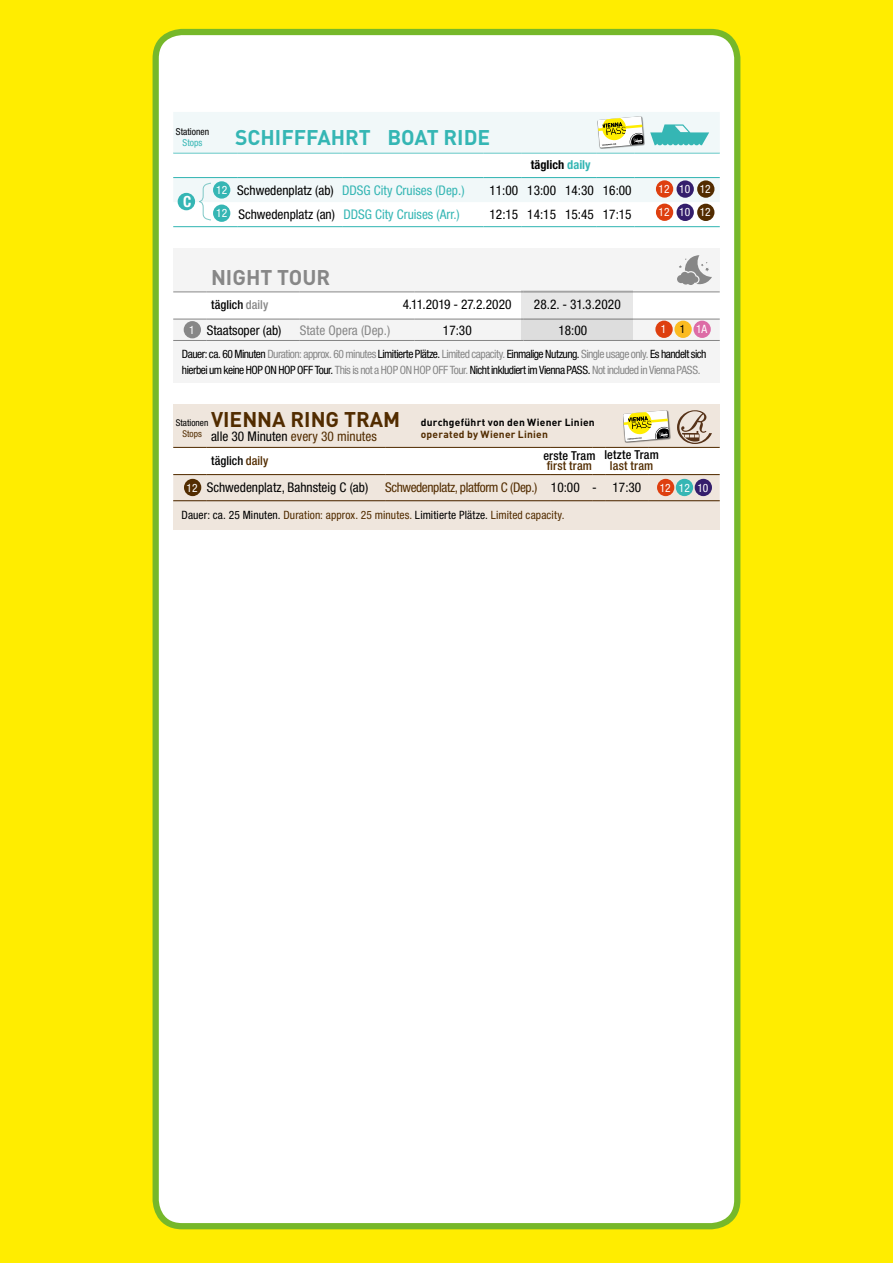
<style>
.page{position:relative;width:893px;height:1263px;background:#ffed00}
.page>*{position:absolute;margin:0;border:0;box-sizing:border-box;transform-origin:0 0}
.t1{font:700 21px "DIN";color:#35b6b4}
.t2{font:700 21px "DIN";color:#522c00}
.t3{font:700 21px "DIN";color:#878787}
.t4{font:700 condensed 15.45px "Helvetica Neue LT Std";color:#fff}
.t5{font:condensed 13.35px "Helvetica Neue LT Std";color:#000}
.t6{font:condensed 13.35px "Helvetica Neue LT Std";color:#35b6b4}
.t7{font:condensed 13.35px "Helvetica Neue LT Std";letter-spacing:-.03em;color:#522c00}
.t8{font:condensed 13.35px "Helvetica Neue LT Std";color:#522c00}
.t9{font:condensed 13.35px "Helvetica Neue LT Std";color:#878787}
.t10{font:500 condensed 12.3px "Helvetica Neue LT Std";color:#000}
.t11{font:500 condensed 12.3px "Helvetica Neue LT Std";letter-spacing:.02em;color:#522c00}
.t12{font:700 condensed 12.3px "Helvetica Neue LT Std";color:#000}
.t13{font:condensed 11.4px/16.2px "Helvetica Neue LT Std";letter-spacing:-.045em;color:#000}
.t14{font:condensed 11.4px "Helvetica Neue LT Std";letter-spacing:.01em;color:#522c00}
.t15{font:condensed 11.4px/23.2px "Helvetica Neue LT Std";color:#fff}
.t16{font:700 10.2px "DIN";letter-spacing:.02em;color:#000}
.t17{font:700 10.2px "DIN";letter-spacing:.02em;color:#522c00}
.t18{font:condensed 9.6px "Helvetica Neue LT Std";color:#000}
.t19{font:condensed 9.6px "Helvetica Neue LT Std";color:#35b6b4}
.t20{font:condensed 9.3px "Helvetica Neue LT Std";color:#000}
.t21{font:condensed 9.3px "Helvetica Neue LT Std";color:#522c00}
.s1{color:#35b6b4}
.s2{color:#000}
.s3{color:#878787}
.s4{color:#522c00}
</style>
<div class="page">
<div style="left:156px;top:32px;width:581px;height:1194px;background:#fff;border-radius:26px"></div>
<div style="left:153px;top:29px;width:587px;height:1200px;border:6px solid #76b82a;border-radius:26px"></div>
<div style="left:173px;top:404px;width:547px;height:43px;background:#efe6dd"></div>
<hr style="left:173px;top:447px;width:34px;height:1px;background:#522c00">
<hr style="left:207px;top:447px;width:178px;height:1px;background:#522c00">
<hr style="left:385px;top:447px;width:166px;height:1px;background:#522c00">
<hr style="left:551px;top:447px;width:41px;height:1px;background:#522c00">
<svg style="left:592px;top:447px;width:14px;height:1px"></svg>
<hr style="left:606px;top:447px;width:42px;height:1px;background:#522c00">
<hr style="left:648px;top:447px;width:72px;height:1px;background:#522c00">
<svg style="left:173px;top:474px;width:547px;height:26px;background:#e7ddd3"></svg>
<div style="left:173px;top:500px;width:547px;height:29px;background:#efe6dd"></div>
<svg style="left:677px;top:410px;width:35px;height:34px"></svg>
<div style="left:184px;top:479px;width:17px;height:17px;background:#522c00;border-radius:50%"></div>
<div style="left:657px;top:479px;width:17px;height:17px;background:#de3f0f;border-radius:50%"></div>
<div style="left:676px;top:479px;width:17px;height:17px;background:#35b6b4;border-radius:50%"></div>
<div style="left:695px;top:479px;width:17px;height:17px;background:#341e6c;border-radius:50%"></div>
<div style="left:623px;top:410px;width:48px;height:33px;background:#000;opacity:.55"></div>
<svg style="left:623px;top:410px;width:46px;height:32px"></svg>
<hr style="left:173px;top:226px;width:64px;height:1px;background:#35b6b4">
<hr style="left:237px;top:226px;width:105px;height:1px;background:#35b6b4">
<hr style="left:342px;top:226px;width:141px;height:1px;background:#35b6b4">
<hr style="left:483px;top:226px;width:38px;height:1px;background:#35b6b4">
<hr style="left:521px;top:226px;width:38px;height:1px;background:#35b6b4">
<hr style="left:559px;top:226px;width:38px;height:1px;background:#35b6b4">
<hr style="left:597px;top:226px;width:38px;height:1px;background:#35b6b4">
<hr style="left:635px;top:226px;width:85px;height:1px;background:#35b6b4">
<svg style="left:173px;top:112px;width:547px;height:109px"></svg>
<div style="left:173px;top:341px;width:547px;height:42px;background:#f4f4f4"></div>
<div style="left:173px;top:248px;width:547px;height:43px;background:#f4f4f4"></div>
<div style="left:173px;top:320px;width:547px;height:20px;background:#f4f4f4"></div>
<hr style="left:173px;top:291px;width:34px;height:1px;background:#878787">
<hr style="left:207px;top:291px;width:93px;height:1px;background:#878787">
<hr style="left:300px;top:291px;width:114px;height:1px;background:#878787">
<hr style="left:414px;top:291px;width:110px;height:1px;background:#878787">
<hr style="left:524px;top:291px;width:196px;height:1px;background:#878787">
<hr style="left:173px;top:319px;width:34px;height:1px;background:#878787">
<hr style="left:207px;top:319px;width:93px;height:1px;background:#878787">
<hr style="left:300px;top:319px;width:114px;height:1px;background:#878787">
<hr style="left:414px;top:319px;width:110px;height:1px;background:#878787">
<hr style="left:524px;top:319px;width:196px;height:1px;background:#878787">
<hr style="left:173px;top:340px;width:34px;height:1px;background:#878787">
<hr style="left:207px;top:340px;width:93px;height:1px;background:#878787">
<hr style="left:300px;top:340px;width:114px;height:1px;background:#878787">
<hr style="left:414px;top:340px;width:110px;height:1px;background:#878787">
<hr style="left:524px;top:340px;width:196px;height:1px;background:#878787">
<svg style="left:677px;top:255px;width:35px;height:30px"></svg>
<div style="left:655px;top:321px;width:18px;height:17px;background:#de3f0f;border-radius:50%"></div>
<div style="left:693px;top:321px;width:18px;height:17px;background:#dd6ca6;border-radius:50%"></div>
<div style="left:674px;top:321px;width:18px;height:17px;background:#fbbb21;border-radius:50%"></div>
<svg style="left:522px;top:290px;width:111px;height:50px;background:#dedede"></svg>
<div style="left:184px;top:321px;width:17px;height:17px;background:#878787;border-radius:50%"></div>
<p class="t18" style="left:176px;top:126px;width:35px">Stationen</p>
<p class="t19" style="left:183px;top:137px;width:21px">Stops</p>
<h1 class="t1" style="left:387px;top:124px;width:104px">BOAT RIDE</h1>
<p class="t15" style="left:216px;top:178px;width:13px">12<br>12</p>
<h1 class="t1" style="left:235px;top:124px;width:137px">SCHIFFFAHRT</h1>
<p class="t12" style="left:531px;top:157px;width:61px">täglich <span class="s1">daily</span></p>
<h2 class="t4" style="left:183px;top:192px;width:10px">C</h2>
<p class="t15" style="left:659px;top:177px;width:54px">12 10 12<br>12 10 12</p>
<p class="t6" style="left:237px;top:182px;width:229px"><span class="s2">Schwedenplatz (ab)</span> DDSG City Cruises (Dep.)</p>
<p class="t5" style="left:489px;top:182px;width:144px">11:00 13:00 14:30 16:00</p>
<p class="t6" style="left:238px;top:206px;width:223px"><span class="s2">Schwedenplatz (an)</span> DDSG City Cruises (Arr.)</p>
<p class="t5" style="left:489px;top:206px;width:144px">12:15 14:15 15:45 17:15</p>
<p class="t15" style="left:189px;top:318px;width:7px">1</p>
<h1 class="t3" style="left:211px;top:264px;width:121px">NIGHT TOUR</h1>
<p class="t10" style="left:211px;top:297px;width:58px">täglich <span class="s3">daily</span></p>
<p class="t5" style="left:403px;top:297px;width:110px">4.11.2019 - 27.2.2020</p>
<p class="t5" style="left:534px;top:297px;width:88px">28.2. - 31.3.2020</p>
<p class="t5" style="left:207px;top:322px;width:76px">Staatsoper (ab)</p>
<p class="t9" style="left:300px;top:322px;width:92px">State Opera (Dep.)</p>
<p class="t5" style="left:443px;top:322px;width:30px">17:30</p>
<p class="t5" style="left:558px;top:322px;width:30px">18:00</p>
<p class="t15" style="left:661px;top:318px;width:48px">1 <span class="s2">1</span>1A</p>
<p class="t13" style="left:182px;top:346px;width:526px">Dauer: ca. 60 Minuten <span class="s3">Duration: approx. 60 minutes</span> Limitierte Plätze. <span class="s3">Limited capacity.</span> Einmalige Nutzung. <span class="s3">Single usage only.</span> Es handelt sich hierbei um keine HOP ON HOP OFF Tour. <span class="s3">This is not a HOP ON HOP OFF Tour.</span> Nicht inkludiert im Vienna PASS. <span class="s3">Not included in Vienna PASS.</span></p>
<h1 class="t2" style="left:211px;top:406px;width:191px">VIENNA RING TRAM</h1>
<p class="t8" style="left:211px;top:428px;width:167px"><span class="s2">alle 30 Minuten</span> every 30 minutes</p>
<p class="t20" style="left:176px;top:417px;width:34px">Stationen</p>
<p class="t21" style="left:182px;top:428px;width:21px">Stops</p>
<p class="t10" style="left:211px;top:453px;width:58px">täglich <span class="s4">daily</span></p>
<p class="t16" style="left:421px;top:416px;width:176px">durchgeführt von den Wiener Linien</p>
<p class="t17" style="left:421px;top:427px;width:129px">operated by Wiener Linien</p>
<p class="t10" style="left:543px;top:448px;width:54px">erste Tram</p>
<p class="t11" style="left:547px;top:458px;width:47px">first tram</p>
<p class="t10" style="left:604px;top:448px;width:56px">letzte Tram</p>
<p class="t11" style="left:610px;top:458px;width:45px">last tram</p>
<p class="t5" style="left:207px;top:480px;width:163px">Schwedenplatz, Bahnsteig C (ab)</p>
<p class="t7" style="left:385px;top:480px;width:258px">Schwedenplatz, platform C (Dep.) <span class="s2">10:00 - 17:30</span></p>
<p class="t15" style="left:187px;top:476px;width:13px">12</p>
<p class="t15" style="left:660px;top:476px;width:50px">12 12 10</p>
<p class="t14" style="left:181px;top:508px;width:384px"><span class="s2">Dauer: ca. 25 Minuten.</span> Duration: approx. 25 minutes. <span class="s2">Limitierte Plätze.</span> Limited capacity.</p>
</div>
